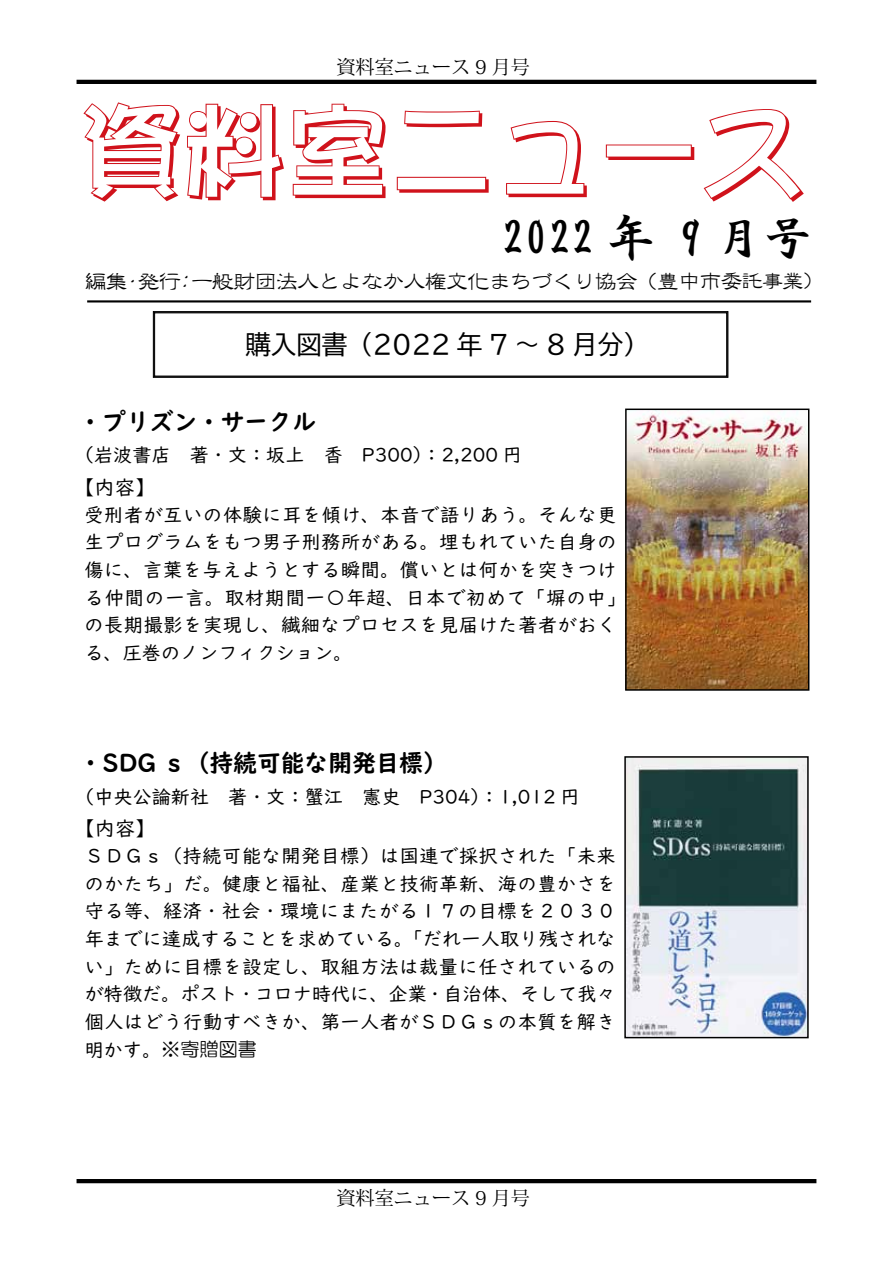
<style>
.page{position:relative;width:893px;height:1263px;background:#fff}
.page>*{position:absolute;margin:0;border:0;box-sizing:border-box;transform-origin:0 0}
.t1{font:106.35px "DFPOP1 KT W7 WIN RKSJ H";letter-spacing:-.025em;color:#d0121b}
.t2{font:700 48.9px "AS Kai Sho";color:#000}
.t3{font:25.5px "BIZ UDP Gothic";color:#000}
.t4{font:24.45px "UD Digi Kyokasho NP B";color:#000}
.t5{font:21.3px "Reishoreiryu";color:#000}
.t6{font:20.25px "UD Digi Kyokasho NP R";color:#000}
.t7{font:19.2px/27.6px "UD Digi Kyokasho NP R";letter-spacing:.03em;color:#000}
.t8{font:19.2px "UD Digi Kyokasho NP R";color:#000}
.t9{font:19.2px "Koz Min Pro";color:#000}
.t10{font:19.2px "HG Maru Gothic MPRO";color:#000}
.s1{font-size:20.25px}
.s2{font-family:"UD Digi Kyokasho NP R"}
</style>
<div class="page">
<hr style="left:77px;top:80px;width:739px;height:4px;background:#000">
<hr style="left:77px;top:1179px;width:739px;height:4px;background:#000">
<hr style="left:87px;top:300px;width:724px;height:2px;background:#000">
<svg style="left:153px;top:311px;width:575px;height:67px"></svg>
<div style="left:154px;top:312px;width:573px;height:65px;border:1px solid #000"></div>
<img style="left:627px;top:411px;width:180px;height:278px">
<div style="left:625px;top:409px;width:184px;height:282px;border:1px solid #000"></div>
<img style="left:626px;top:758px;width:181px;height:278px">
<div style="left:624px;top:756px;width:185px;height:282px;border:1px solid #000"></div>
<p class="t9" style="left:336px;top:54px;width:195px">資料室ニュース 9 月号</p>
<h1 class="t1" style="left:79px;top:98px;width:730px">資料室ニュース</h1>
<h2 class="t2" style="left:501px;top:214px;width:156px">2022 年</h2>
<h2 class="t2" style="left:680px;top:214px;width:135px">9月号</h2>
<p class="t5" style="left:191px;top:270px;width:633px">一般財団法人とよなか人権文化まちづくり協会（豊中市委<span class="s1">託事業(</span></p>
<p class="t5" style="left:85px;top:270px;width:44px">編集</p>
<p class="t5" style="left:138px;top:270px;width:44px">発行</p>
<p class="t5" style="left:175px;top:270px;width:23px">：</p>
<p class="t5" style="left:122px;top:270px;width:23px">・</p>
<h3 class="t3" style="left:245px;top:332px;width:104px">購入図書</h3>
<h3 class="t3" style="left:360px;top:332px;width:277px">（2022 年 7 ～ 8 月分(</h3>
<p class="t4" style="left:79px;top:407px;width:239px">・プリズン・サークル</p>
<p class="t8" style="left:75px;top:444px;width:358px">（岩波書店　著・文：坂上　香　P300）</p>
<p class="t6" style="left:74px;top:476px;width:82px">【内容【</p>
<p class="t7" style="left:85px;top:501px;width:543px">受刑者が互いの体験に耳を傾け、本音で語りあう。そんな更生プログラムをもつ男子刑務所がある。埋もれていた自身の傷に、言葉を与えようとする瞬間。償いとは何かを突きつける仲間の一言。取材期間一〇年超、日本で初めて「塀の中「の長期撮影を実現し、繊細なプロセスを見届けた著者がおくる、圧巻のノンフィクション。</p>
<p class="t7" style="left:422px;top:441px;width:101px">：2,200 円</p>
<p class="t4" style="left:79px;top:748px;width:370px">・SDG ｓ（持続可能な開発目標(</p>
<p class="t8" style="left:75px;top:785px;width:416px">（中央公論新社　著・文：蟹江　憲史　P304）</p>
<p class="t6" style="left:75px;top:817px;width:82px">【内容【</p>
<p class="t7" style="left:85px;top:842px;width:533px;text-align:justify">ＳＤＧｓ（持続可能な開発目標）は国連で採択された「未来のかたち」だ。健康と福祉、産業と技術革新、海の豊かさを守る等、経済・社会・環境にまたがる１７の目標を２０３０年までに達成することを求めている。「だれ一人取り残されない」ために目標を設定し、取組方法は裁量に任されているのが特徴だ。ポスト・コロナ時代に、企業・自治体、そして我々個人はどう行動すべきか、第一人者がＳＤＧｓの本質を解き</p>
<p class="t10" style="left:85px;top:1039px;width:174px"><span class="s2">明かす。</span>※寄贈図書</p>
<p class="t7" style="left:480px;top:783px;width:101px">：1,012 円</p>
<p class="t9" style="left:336px;top:1185px;width:195px">資料室ニュース 9 月号</p>
</div>
